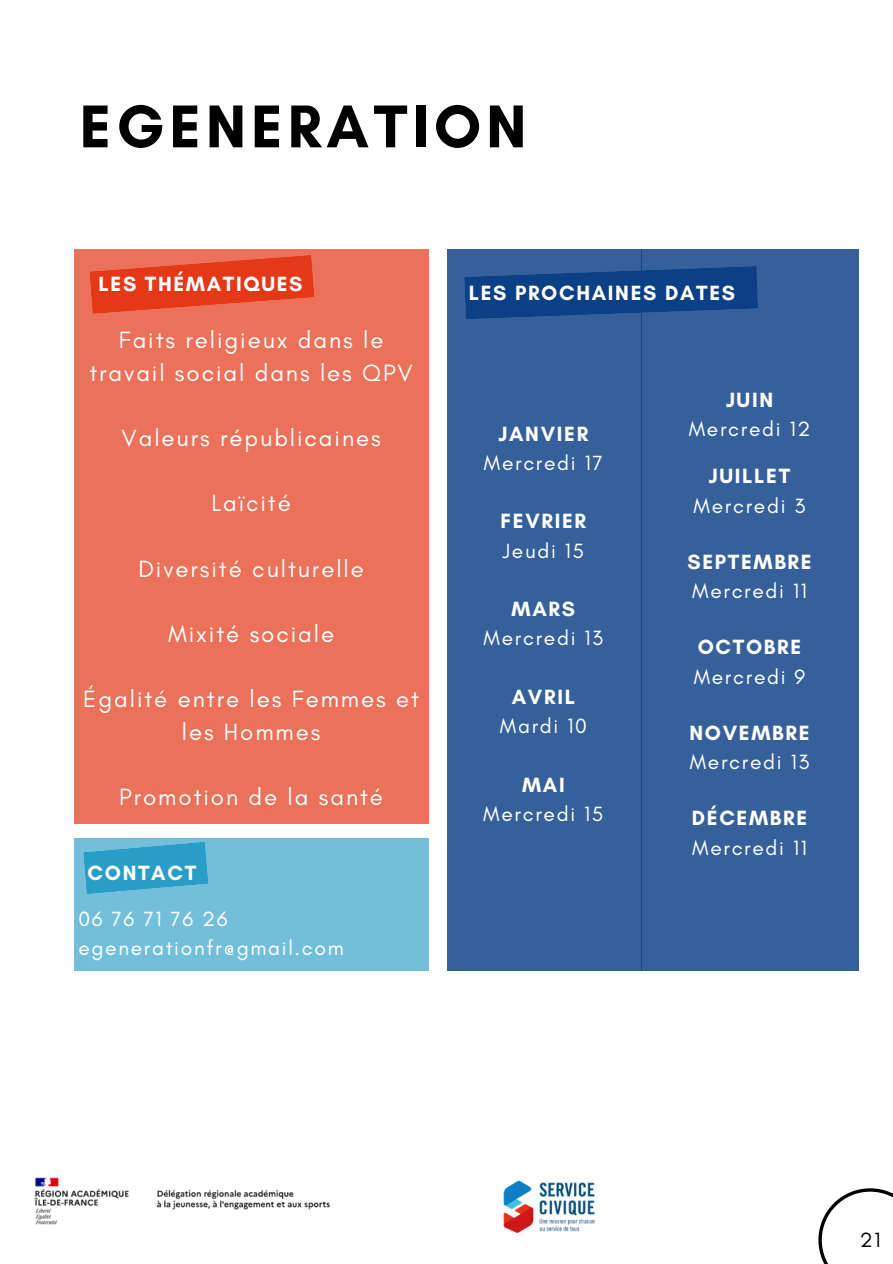
<style>
.page{position:relative;width:893px;height:1264px;background:#fff}
.page>*{position:absolute;margin:0;border:0;box-sizing:border-box;transform-origin:0 0}
.t1{font:700 61.5px "Glacial Indifference";letter-spacing:.08em;color:#000}
.t2{font:24px/32.7px "Glacial Indifference";letter-spacing:.08em;color:#fff;text-align:center}
.t3{font:21px/29.2px "Glacial Indifference";letter-spacing:.08em;color:#fff}
.t4{font:700 21px "Glacial Indifference";letter-spacing:.08em;color:#fff}
.t5{font:21px "Glacial Indifference";color:#000}
</style>
<div class="page">
<div style="left:74px;top:249px;width:354px;height:575px;background:#eb715b"></div>
<div style="left:74px;top:838px;width:354px;height:132px;background:#73bfdb"></div>
<svg style="left:818px;top:1188px;width:74px;height:75px"></svg>
<svg style="left:89px;top:255px;width:225px;height:59px"></svg>
<svg style="left:83px;top:842px;width:125px;height:52px"></svg>
<img style="left:34px;top:1177px;width:561px;height:56px">
<div style="left:446px;top:249px;width:195px;height:721px;background:#35609a"></div>
<div style="left:641px;top:249px;width:218px;height:721px;background:#35609a"></div>
<svg style="left:464px;top:266px;width:294px;height:53px"></svg>
<h1 class="t1" style="left:80px;top:89px;width:448px">EGENERATION</h1>
<p class="t4" style="left:99px;top:271px;width:205px">LES THÉMATIQUES</p>
<p class="t2" style="left:89px;top:323px;width:325px">Faits religieux dans le travail social dans les QPV</p>
<p class="t2" style="left:121px;top:421px;width:261px">Valeurs républicaines</p>
<p class="t2" style="left:211px;top:486px;width:81px">Laïcité</p>
<p class="t2" style="left:138px;top:552px;width:227px">Diversité culturelle</p>
<p class="t2" style="left:168px;top:617px;width:167px">Mixité sociale</p>
<p class="t2" style="left:83px;top:682px;width:337px">Égalité entre les Femmes et les Hommes</p>
<p class="t2" style="left:119px;top:780px;width:265px">Promotion de la santé</p>
<p class="t4" style="left:88px;top:860px;width:110px">CONTACT</p>
<p class="t3" style="left:78px;top:904px;width:267px">06 76 71 76 26 egenerationfr@gmail.com</p>
<p class="t4" style="left:468px;top:279px;width:268px">LES PROCHAINES DATES</p>
<p class="t4" style="left:498px;top:420px;width:91px">JANVIER</p>
<p class="t3" style="left:484px;top:448px;width:120px">Mercredi 17</p>
<p class="t4" style="left:500px;top:508px;width:87px">FEVRIER</p>
<p class="t3" style="left:502px;top:535px;width:83px">Jeudi 15</p>
<p class="t4" style="left:511px;top:596px;width:65px">MARS</p>
<p class="t3" style="left:483px;top:623px;width:121px">Mercredi 13</p>
<p class="t4" style="left:511px;top:684px;width:65px">AVRIL</p>
<p class="t3" style="left:500px;top:711px;width:88px">Mardi 10</p>
<p class="t4" style="left:522px;top:771px;width:44px">MAI</p>
<p class="t3" style="left:483px;top:799px;width:122px">Mercredi 15</p>
<p class="t4" style="left:726px;top:387px;width:49px">JUIN</p>
<p class="t3" style="left:688px;top:414px;width:123px">Mercredi 12</p>
<p class="t4" style="left:708px;top:463px;width:83px">JUILLET</p>
<p class="t3" style="left:693px;top:490px;width:113px">Mercredi 3</p>
<p class="t4" style="left:687px;top:549px;width:126px">SEPTEMBRE</p>
<p class="t3" style="left:692px;top:576px;width:116px">Mercredi 11</p>
<p class="t4" style="left:697px;top:634px;width:105px">OCTOBRE</p>
<p class="t3" style="left:693px;top:661px;width:113px">Mercredi 9</p>
<p class="t4" style="left:689px;top:720px;width:121px">NOVEMBRE</p>
<p class="t3" style="left:689px;top:747px;width:121px">Mercredi 13</p>
<p class="t4" style="left:691px;top:805px;width:117px">DÉCEMBRE</p>
<p class="t3" style="left:692px;top:832px;width:116px">Mercredi 11</p>
<p class="t5" style="left:859px;top:1226px;width:22px">21</p>
</div>
